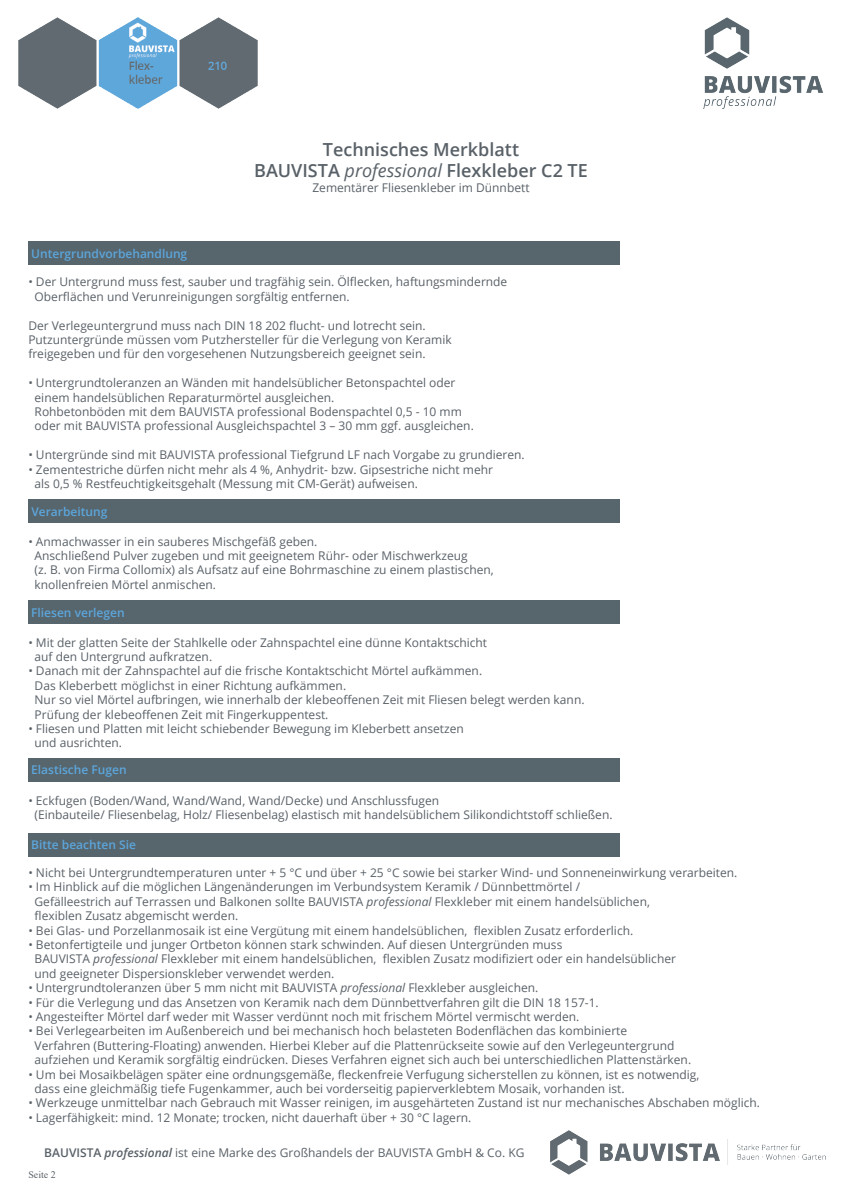
<style>
.page{position:relative;width:842px;height:1191px;background:#fff}
.page>*{position:absolute;margin:0;border:0;box-sizing:border-box;transform-origin:0 0}
.t1{font:600 18px/21.6px "Open Sans";color:#596168;text-align:center}
.t2{font:12px/14.4px "Open Sans";color:#596168}
.t3{font:600 12px "Open Sans";color:#5ca6db}
.t4{font:10px "Times New Roman";color:#596168}
.s1{font-weight:400;font-style:italic}
.s2{font-style:italic}
.s3{font-weight:600}
.s4{font-weight:600;font-style:italic}
</style>
<div class="page">
<img style="left:550px;top:1130px;width:275px;height:44px">
<img style="left:704px;top:18px;width:119px;height:91px">
<img style="left:18px;top:18px;width:240px;height:90px">
<div style="left:28px;top:242px;width:592px;height:23px;background:#57656d"></div>
<div style="left:28px;top:600px;width:592px;height:24px;background:#57656d"></div>
<div style="left:28px;top:833px;width:592px;height:23px;background:#57656d"></div>
<div style="left:29px;top:500px;width:591px;height:23px;background:#57656d"></div>
<div style="left:28px;top:758px;width:592px;height:23px;background:#57656d"></div>
<h1 class="t1" style="left:254px;top:138px;width:335px">Technisches Merkblatt<br>BAUVISTA <span class="s1">professional</span> Flexkleber C2 TE</h1>
<p class="t2" style="left:312px;top:180px;width:219px">Zementärer Fliesenkleber im Dünnbett</p>
<p class="t3" style="left:31px;top:245px;width:158px">Untergrundvorbehandlung</p>
<p class="t2" style="left:35px;top:274px;width:474px;text-indent:-6px">• Der Untergrund muss fest, sauber und tragfähig sein. Ölflecken, haftungsmindernde<br>Oberflächen und Verunreinigungen sorgfältig entfernen.</p>
<p class="t2" style="left:28px;top:318px;width:425px">Der Verlegeuntergrund muss nach DIN 18 202 flucht- und lotrecht sein.<br>Putzuntergründe müssen vom Putzhersteller für die Verlegung von Keramik freigegeben und für den vorgesehenen Nutzungsbereich geeignet sein.</p>
<p class="t2" style="left:35px;top:375px;width:441px;text-indent:-6px">• Untergrundtoleranzen an Wänden mit handelsü blicher Betonspachtel oder einem handelsü blichen Reparaturmörtel ausgleichen.<br>Rohbetonböden mit dem BAUVISTA professional Bodenspachtel 0,5 - 10 mm oder mit BAUVISTA professional Ausgleichspachtel 3 – 30 mm ggf. ausgleichen.</p>
<p class="t2" style="left:28px;top:447px;width:498px">• Untergrü nde sind mit BAUVISTA professional Tiefgrund LF nach Vorgabe zu grundieren.</p>
<p class="t2" style="left:35px;top:462px;width:460px;text-indent:-6px">• Zementestriche dürfen nicht mehr als 4 %, Anhydrit- bzw. Gipsestriche nicht mehr als 0,5 % Restfeuchtigkeitsgehalt (Messung mit CM-Gerät) aufweisen.</p>
<p class="t3" style="left:31px;top:503px;width:78px">Verarbeitung</p>
<p class="t2" style="left:35px;top:534px;width:461px;text-indent:-6px">• Anmachwasser in ein sauberes Mischgefäß geben.<br>Anschließend Pulver zugeben und mit geeignetem Rühr- oder Mischwerkzeug<br>(z. B. von Firma Collomix) als Aufsatz auf eine Bohrmaschine zu einem plastischen, knollenfreien Mörtel anmischen.</p>
<p class="t3" style="left:31px;top:604px;width:95px">Fliesen verlegen</p>
<p class="t2" style="left:35px;top:634px;width:454px;text-indent:-6px">• Mit der glatten Seite der Stahlkelle oder Zahnspachtel eine dünne Kontaktschicht auf den Untergrund aufkratzen.</p>
<p class="t2" style="left:35px;top:663px;width:551px;text-indent:-6px">• Danach mit der Zahnspachtel auf die frische Kontaktschicht Mörtel aufkämmen.<br>Das Kleberbett möglichst in einer Richtung aufkämmen.<br>Nur so viel Mörtel aufbringen, wie innerhalb der klebeoffenen Zeit mit Fliesen belegt werden kann.<br>Prüfung der klebeoffenen Zeit mit Fingerkuppentest.</p>
<p class="t2" style="left:35px;top:721px;width:431px;text-indent:-6px">• Fliesen und Platten mit leicht schiebender Bewegung im Kleberbett ansetzen und ausrichten.</p>
<p class="t3" style="left:31px;top:761px;width:97px">Elastische Fugen</p>
<p class="t2" style="left:35px;top:793px;width:579px;text-indent:-6px">• Eckfugen (Boden/Wand, Wand/Wand, Wand/Decke) und Anschlussfugen<br>(Einbauteile/ Fliesenbelag, Holz/ Fliesenbelag) elastisch mit handelsü blichem Silikondichtstoff schließen.</p>
<p class="t3" style="left:31px;top:836px;width:106px">Bitte beachten Sie</p>
<p class="t2" style="left:28px;top:865px;width:711px">• Nicht bei Untergrundtemperaturen unter + 5 °C und über + 25 °C sowie bei starker Wind- und Sonneneinwirkung verarbeiten.</p>
<p class="t2" style="left:35px;top:879px;width:617px;text-indent:-6px">• Im Hinblick auf die möglichen Längenänderungen im Verbundsystem Keramik / Dünnbettmörtel /<br>Gefälleestrich auf Terrassen und Balkonen sollte BAUVISTA <span class="s2">professional</span> Flexkleber mit einem handelsü blichen, flexiblen Zusatz abgemischt werden.</p>
<p class="t2" style="left:28px;top:922px;width:606px">• Bei Glas- und Porzellanmosaik ist eine Vergütung mit einem handelsü blichen, flexiblen Zusatz erforderlich.</p>
<p class="t2" style="left:35px;top:937px;width:643px;text-indent:-6px">• Betonfertigteile und junger Ortbeton können stark schwinden. Auf diesen Untergründen muss<br>BAUVISTA <span class="s2">professional</span> Flexkleber mit einem handelsü blichen, flexiblen Zusatz modifiziert oder ein handelsü blicher und geeigneter Dispersionskleber verwendet werden.</p>
<p class="t2" style="left:28px;top:980px;width:511px">• Untergrundtoleranzen über 5 mm nicht mit BAUVISTA <span class="s2">professional</span> Flexkleber ausgleichen.</p>
<p class="t2" style="left:28px;top:994px;width:572px">• Für die Verlegung und das Ansetzen von Keramik nach dem Dünnbettverfahren gilt die DIN 18 157-1.</p>
<p class="t2" style="left:28px;top:1009px;width:552px">• Angesteifter Mörtel darf weder mit Wasser verdünnt noch mit frischem Mörtel vermischt werden.</p>
<p class="t2" style="left:35px;top:1023px;width:658px;text-indent:-6px">• Bei Verlegearbeiten im Außenbereich und bei mechanisch hoch belasteten Bodenflächen das kombinierte<br>Verfahren (Buttering-Floating) anwenden. Hierbei Kleber auf die Plattenrückseite sowie auf den Verlegeuntergrund aufziehen und Keramik sorgfältig eindrücken. Dieses Verfahren eignet sich auch bei unterschiedlichen Plattenstärken.</p>
<p class="t2" style="left:35px;top:1066px;width:666px;text-indent:-6px">• Um bei Mosaikbelägen später eine ordnungsgemäße, fleckenfreie Verfugung sicherstellen zu können, ist es notwendig, dass eine gleichmäßig tiefe Fugenkammer, auch bei vorderseitig papierverklebtem Mosaik, vorhanden ist.</p>
<p class="t2" style="left:28px;top:1095px;width:733px">• Werkzeuge unmittelbar nach Gebrauch mit Wasser reinigen, im ausgehärteten Zustand ist nur mechanisches Abschaben möglich.</p>
<p class="t2" style="left:28px;top:1110px;width:445px">• Lagerfähigkeit: mind. 12 Monate; trocken, nicht dauerhaft über + 30 °C lagern.</p>
<p class="t2" style="left:44px;top:1145px;width:482px"><span class="s3">BAUVISTA</span> <span class="s4">professional</span> ist eine Marke des Großhandels der BAUVISTA GmbH &amp; Co. KG</p>
<p class="t4" style="left:28px;top:1167px;width:29px">Seite 2</p>
</div>
